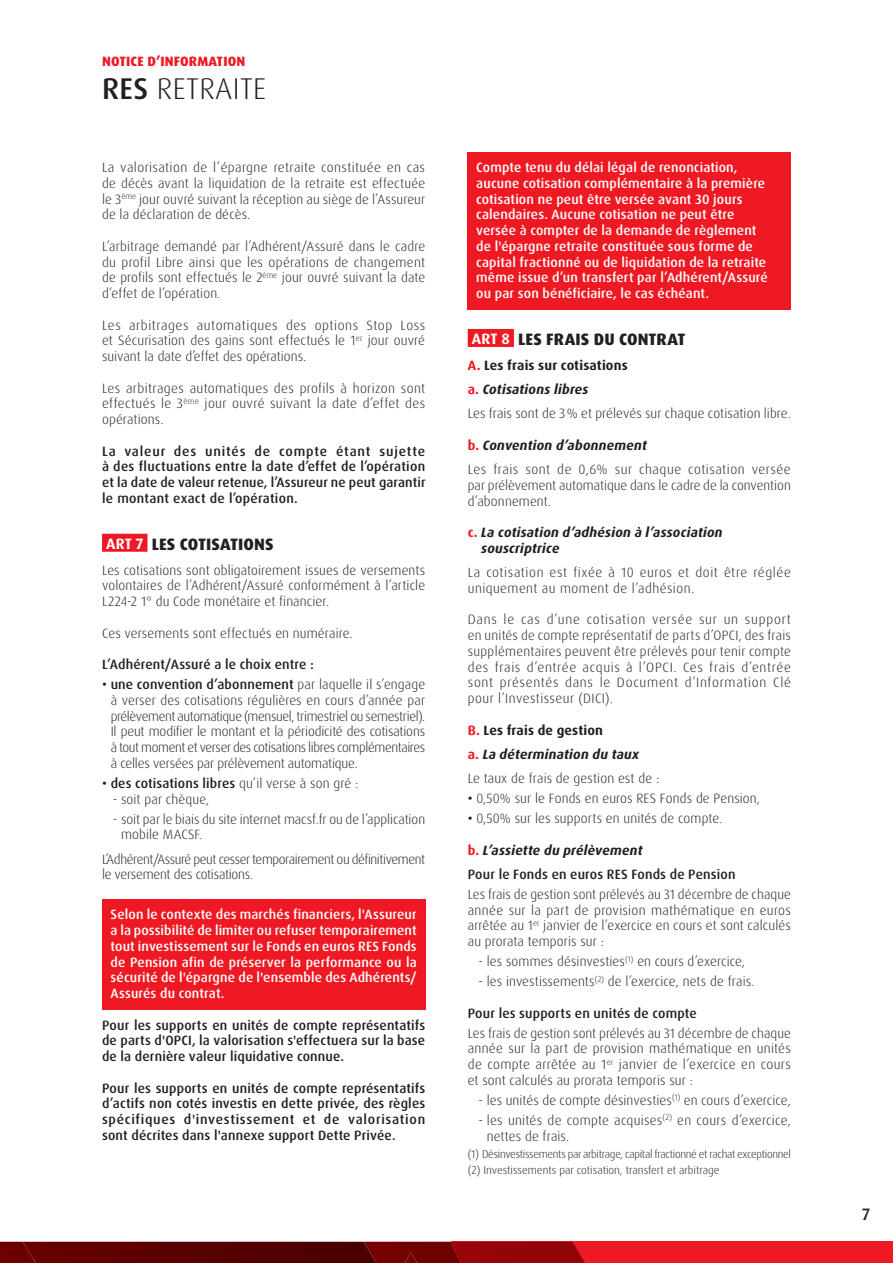
<style>
.page{position:relative;width:893px;height:1263px;background:#fff}
.page>*{position:absolute;margin:0;border:0;box-sizing:border-box;transform-origin:0 0}
.t1{font:300 30px "Dax OT";letter-spacing:.01em;color:#241f1f}
.t2{font:800 16.5px "Dax OT";color:#241f1f}
.t3{font:500 16.5px "Dax OT";color:#241f1f}
.t4{font:300 13.5px/15.8px "Dax OT";letter-spacing:.01em;color:#241f1f;text-align:justify}
.t5{font:500 13.5px/15.8px "Dax OT";letter-spacing:.01em;color:#241f1f;text-align:justify}
.t6{font:500 13.5px/15.8px "Dax OT";letter-spacing:.01em;color:#fff;text-align:justify}
.t7{font:300 13.5px/24.3px "Dax OT";letter-spacing:.035em;color:#241f1f}
.t8{font:300 13.5px/15.8px "Dax OT";letter-spacing:-.03em;color:#241f1f}
.t9{font:italic 700 13.5px/15.8px "Dax OT";letter-spacing:.01em;color:#241f1f}
.t10{font:800 13.5px "Dax OT";letter-spacing:.01em;color:#ef1923}
.t11{font:300 11.25px/15.6px "Dax OT";letter-spacing:-.025em;color:#241f1f}
.s1{font-weight:500}
.s2{font-weight:700;font-size:15px;color:#fff}
.s3{font-weight:300}
.s4{font-weight:700;color:#ef1923}
.s5{font-weight:700}
.s6{font-weight:700;font-style:italic}
.s7{font-style:normal;color:#ef1923}
</style>
<div class="page">
<svg style="left:121px;top:1242px;width:772px;height:21px;background:#a00b0f"></svg>
<div style="left:36px;top:1242px;width:85px;height:21px;background:#650000"></div>
<img style="left:0;top:1242px;width:36px;height:21px">
<div style="left:102px;top:534px;width:45px;height:18px;background:#ef1923"></div>
<div style="left:102px;top:899px;width:323px;height:110px;background:#ef1923"></div>
<div style="left:468px;top:152px;width:323px;height:32px;background:#ef1923"></div>
<div style="left:468px;top:184px;width:323px;height:31px;background:#ef1923"></div>
<div style="left:468px;top:215px;width:323px;height:32px;background:#ef1923"></div>
<div style="left:468px;top:247px;width:323px;height:31px;background:#ef1923"></div>
<div style="left:468px;top:278px;width:323px;height:32px;background:#ef1923"></div>
<div style="left:468px;top:329px;width:46px;height:18px;background:#ef1923"></div>
<p class="t10" style="left:102px;top:52px;width:145px">NOTICE D’INFORMATION</p>
<h1 class="t1" style="left:102px;top:70px;width:165px"><span class="s1">RES</span> RETRAITE</h1>
<p class="t4" style="left:102px;top:160px;width:325px">La valorisation de l’épargne retraite constituée en cas de décès avant la liquidation de la retraite est effectuée le 3<sup>ème</sup> jour ouvré suivant la réception au siège de l’Assureur de la déclaration de décès.</p>
<p class="t4" style="left:102px;top:239px;width:325px">L’arbitrage demandé par l’Adhérent/Assuré dans le cadre du profil Libre ainsi que les opérations de changement de profils sont effectués le 2<sup>ème</sup> jour ouvré suivant la date d’effet de l’opération.</p>
<p class="t4" style="left:102px;top:317px;width:325px">Les arbitrages automatiques des options Stop Loss et Sécurisation des gains sont effectués le 1<sup>er</sup> jour ouvré suivant la date d’effet des opérations.</p>
<p class="t4" style="left:102px;top:380px;width:325px">Les arbitrages automatiques des profils à horizon sont effectués le 3<sup>ème</sup> jour ouvré suivant la date d’effet des opérations.</p>
<p class="t5" style="left:102px;top:443px;width:325px">La valeur des unités de compte étant sujette à des fluctuations entre la date d’effet de l’opération et la date de valeur retenue, l’Assureur ne peut garantir le montant exact de l’opération.</p>
<p class="t2" style="left:106px;top:534px;width:169px"><span class="s2">ART 7</span> LES COTISATIONS</p>
<p class="t4" style="left:102px;top:562px;width:325px">Les cotisations sont obligatoirement issues de versements volontaires de l’Adhérent/Assuré conformément à l’article L224-2 1° du Code monétaire et financier.</p>
<p class="t4" style="left:102px;top:625px;width:252px">Ces versements sont effectués en numéraire.</p>
<p class="t5" style="left:102px;top:657px;width:213px">L’Adhérent/Assuré a le choix entre :</p>
<p class="t4" style="left:111px;top:677px;width:316px;text-indent:-9px"><span class="s1">• une convention d’abonnement</span> par laquelle il s’engage à verser des cotisations régulières en cours d’année par prélèvement automatique (mensuel, trimestriel ou semestriel).<br>Il peut modifier le montant et la périodicité des cotisations à tout moment et verser des cotisations libres complémentaires à celles versées par prélèvement automatique.</p>
<p class="t5" style="left:102px;top:775px;width:258px">• des cotisations libres <span class="s3">qu’il verse à son gré :</span></p>
<p class="t4" style="left:113px;top:791px;width:98px">- soit par chèque,</p>
<p class="t4" style="left:121px;top:811px;width:306px;text-indent:-8px">- soit par le biais du site internet macsf.fr ou de l’application mobile MACSF.</p>
<p class="t8" style="left:102px;top:851px;width:325px">L’Adhérent/Assuré peut cesser temporairement ou définitivement le versement des cotisations.</p>
<p class="t6" style="left:111px;top:907px;width:308px">Selon le contexte des marchés financiers, l'Assureur a la possibilité de limiter ou refuser temporairement tout investissement sur le Fonds en euros RES Fonds de Pension afin de préserver la performance ou la sécurité de l'épargne de l'ensemble des Adhérents/ Assurés du contrat.</p>
<p class="t5" style="left:102px;top:1017px;width:325px">Pour les supports en unités de compte représentatifs de parts d'OPCI, la valorisation s'effectuera sur la base de la dernière valeur liquidative connue.</p>
<p class="t5" style="left:102px;top:1080px;width:325px">Pour les supports en unités de compte représentatifs d’actifs non cotés investis en dette privée, des règles spécifiques d'investissement et de valorisation sont décrites dans l'annexe support Dette Privée.</p>
<p class="t6" style="left:476px;top:160px;width:293px;text-align:left">Compte tenu du délai légal de renonciation, aucune cotisation complémentaire à la première cotisation ne peut être versée avant 30 jours calendaires. Aucune cotisation ne peut être versée à compter de la demande de règlement de l'épargne retraite constituée sous forme de capital fractionné ou de liquidation de la retraite même issue d’un transfert par l’Adhérent/Assuré ou par son bénéficiaire, le cas échéant.</p>
<p class="t2" style="left:472px;top:329px;width:215px"><span class="s2">ART 8</span> LES FRAIS DU CONTRAT</p>
<p class="t4" style="left:468px;top:353px;width:325px;line-height:24.3px;text-align:left"><span class="s4">A.</span> <span class="s5">Les frais sur cotisations<br></span><span class="s4">a.</span> <span class="s6">Cotisations libres<br></span>Les frais sont de 3% et prélevés sur chaque cotisation libre.</p>
<p class="t7" style="left:468px;top:433px;width:325px"><span class="s4">b.</span> <span class="s6">Convention d’abonnement<br></span>Les frais sont de 0,6% sur chaque cotisation versée</p>
<p class="t4" style="left:468px;top:477px;width:325px">par prélèvement automatique dans le cadre de la convention d’abonnement.</p>
<p class="t9" style="left:481px;top:525px;width:243px;text-indent:-14px"><span class="s7">c.</span> La cotisation d’adhésion à l’association souscriptrice</p>
<p class="t7" style="left:468px;top:565px;width:325px;line-height:15.8px">La cotisation est fixée à 10 euros et doit être réglée uniquement au moment de l’adhésion.</p>
<p class="t4" style="left:468px;top:612px;width:325px">Dans le cas d’une cotisation versée sur un support en unités de compte représentatif de parts d’OPCI, des frais supplémentaires peuvent être prélevés pour tenir compte des frais d’entrée acquis à l’OPCI. Ces frais d’entrée sont présentés dans le Document d’Information Clé pour l’Investisseur (DICI).</p>
<p class="t4" style="left:468px;top:718px;width:193px;line-height:24.3px;text-align:left"><span class="s4">B.</span> <span class="s5">Les frais de gestion<br></span><span class="s4">a.</span> <span class="s6">La détermination du taux<br></span>Le taux de frais de gestion est de :</p>
<p class="t4" style="left:468px;top:791px;width:294px"><span class="s1">•</span> 0,50% sur le Fonds en euros RES Fonds de Pension,</p>
<p class="t4" style="left:468px;top:811px;width:256px"><span class="s1">•</span> 0,50% sur les supports en unités de compte.</p>
<p class="t5" style="left:468px;top:838px;width:269px;line-height:24.3px"><span class="s4">b.</span> <span class="s6">L’assiette du prélèvement<br></span>Pour le Fonds en euros RES Fonds de Pension</p>
<p class="t4" style="left:468px;top:886px;width:325px">Les frais de gestion sont prélevés au 31 décembre de chaque année sur la part de provision mathématique en euros arrêtée au 1<sup>er</sup> janvier de l’exercice en cours et sont calculés au prorata temporis sur :</p>
<p class="t4" style="left:478px;top:954px;width:268px">- les sommes désinvesties<sup>(1)</sup> en cours d’exercice,</p>
<p class="t4" style="left:478px;top:974px;width:278px">- les investissements<sup>(2)</sup> de l’exercice, nets de frais.</p>
<p class="t5" style="left:468px;top:1005px;width:230px">Pour les supports en unités de compte</p>
<p class="t4" style="left:468px;top:1025px;width:325px">Les frais de gestion sont prélevés au 31 décembre de chaque année sur la part de provision mathématique en unités de compte arrêtée au 1<sup>er</sup> janvier de l’exercice en cours et sont calculés au prorata temporis sur :</p>
<p class="t4" style="left:478px;top:1092px;width:314px">- les unités de compte désinvesties<sup>(1)</sup> en cours d’exercice,</p>
<p class="t4" style="left:487px;top:1112px;width:306px;text-indent:-8px">- les unités de compte acquises<sup>(2)</sup> en cours d’exercice, nettes de frais.</p>
<p class="t11" style="left:468px;top:1147px;width:325px">(1) Désinvestissements par arbitrage, capital fractionné et rachat exceptionnel (2) Investissements par cotisation, transfert et arbitrage</p>
<p class="t3" style="left:862px;top:1204px;width:10px">7</p>
</div>
